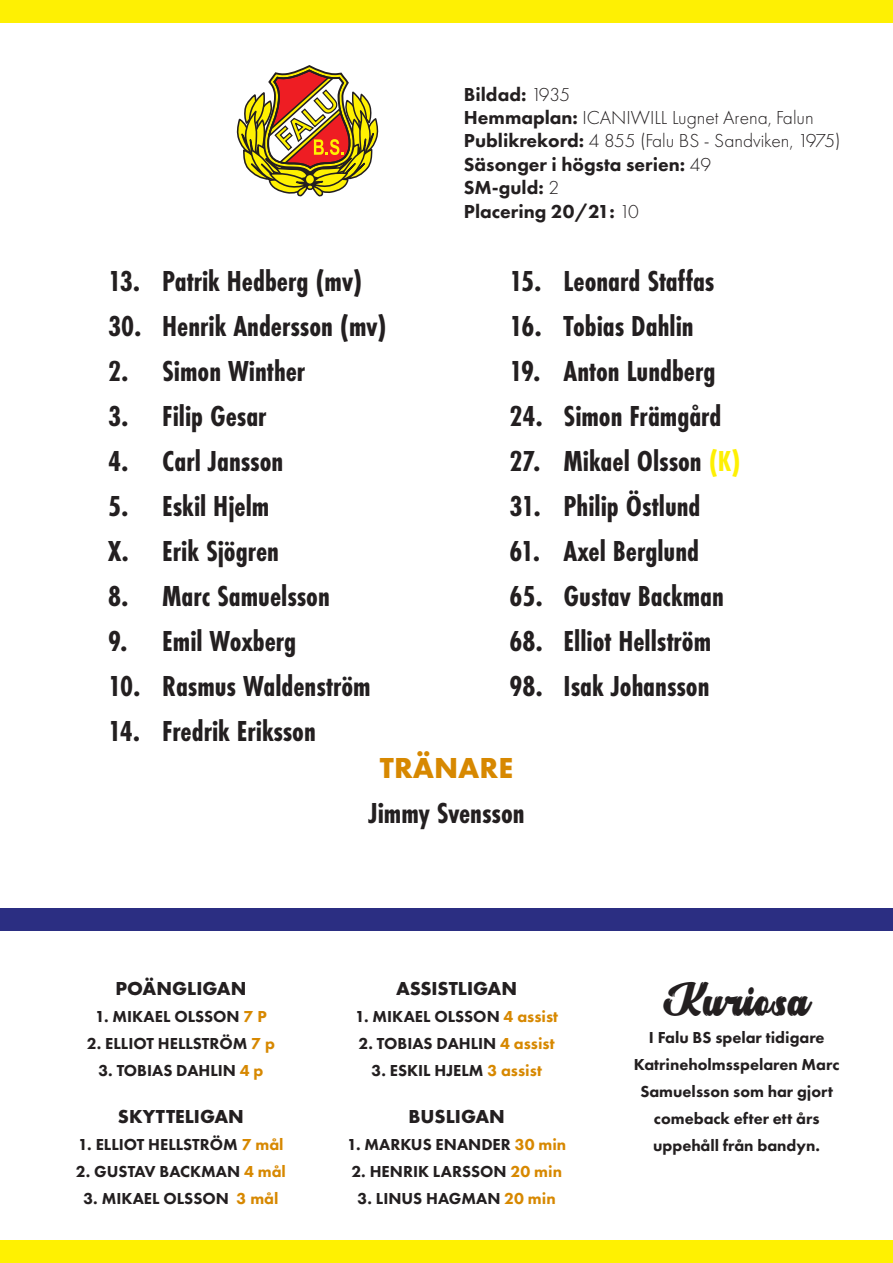
<style>
.page{position:relative;width:893px;height:1263px;background:#fff}
.page>*{position:absolute;margin:0;border:0;box-sizing:border-box;transform-origin:0 0}
.t1{font:45.6px "Headbrush";color:#231f20}
.t2{font:700 30px/45px "Futura PT Cond";color:#231f20}
.t3{font:700 30px "Futura PT";color:#d78800}
.t4{font:800 19.5px/23.4px "Futura PT";color:#231f20}
.t5{font:700 19.5px "Futura PT";color:#231f20}
.t6{font:800 16.5px/27px "Futura PT";color:#231f20;text-align:center}
.s1{font-weight:300}
.s2{color:#fef003}
.s3{color:#d78800}
</style>
<div class="page">
<svg style="left:236px;top:65px;width:143px;height:132px"></svg>
<div style="left:0;top:0;width:893px;height:22px;background:#fef003"></div>
<div style="left:0;top:1241px;width:893px;height:22px;background:#fff101"></div>
<div style="left:0;top:908px;width:893px;height:22px;background:#2b2e82"></div>
<p class="t2" style="left:108px;top:258px;width:256px">13. Patrik Hedberg (mv)</p>
<p class="t2" style="left:108px;top:303px;width:280px">30. Henrik Andersson (mv)</p>
<p class="t2" style="left:108px;top:348px;width:199px">2. Simon Winther</p>
<p class="t2" style="left:108px;top:393px;width:160px">3. Filip Gesar</p>
<p class="t2" style="left:108px;top:438px;width:177px">4. Carl Jansson</p>
<p class="t2" style="left:108px;top:483px;width:172px">5. Eskil Hjelm<br>X. Erik Sjögren</p>
<p class="t2" style="left:108px;top:573px;width:223px">8. Marc Samuelsson</p>
<p class="t2" style="left:108px;top:618px;width:190px">9. Emil Woxberg</p>
<p class="t2" style="left:108px;top:663px;width:264px">10. Rasmus Waldenström</p>
<p class="t2" style="left:108px;top:708px;width:209px">14. Fredrik Eriksson</p>
<p class="t4" style="left:464px;top:82px;width:378px">Bildad: <span class="s1">1935<br></span>Hemmaplan: <span class="s1">ICANIWILL Lugnet Arena, Falun<br></span>Publikrekord: <span class="s1">4 855 (Falu BS - Sandviken, 1975)<br></span>Säsonger i högsta serien: <span class="s1">49<br></span>SM-guld: <span class="s1">2<br></span>Placering 20/21: <span class="s1">10</span></p>
<p class="t2" style="left:510px;top:258px;width:206px">15. Leonard Staffas</p>
<p class="t2" style="left:510px;top:303px;width:186px">16. Tobias Dahlin</p>
<p class="t2" style="left:510px;top:348px;width:207px">19. Anton Lundberg</p>
<p class="t2" style="left:510px;top:393px;width:213px">24. Simon Främgård</p>
<p class="t2" style="left:510px;top:438px;width:233px">27. Mikael Olsson <span class="s2">(K)</span></p>
<p class="t2" style="left:510px;top:483px;width:192px">31. Philip Östlund</p>
<p class="t2" style="left:510px;top:528px;width:191px">61. Axel Berglund</p>
<p class="t2" style="left:510px;top:573px;width:216px">65. Gustav Backman</p>
<p class="t2" style="left:510px;top:618px;width:203px">68. Elliot Hellström</p>
<p class="t2" style="left:510px;top:663px;width:201px">98. Isak Johansson</p>
<p class="t5" style="left:115px;top:976px;width:132px">POÄNGLIGAN</p>
<p class="t6" style="left:95px;top:1002px;width:173px">1. MIKAEL OLSSON <span class="s3">7 P</span></p>
<p class="t6" style="left:87px;top:1029px;width:189px">2. ELLIOT HELLSTRÖM <span class="s3">7 p</span></p>
<p class="t6" style="left:98px;top:1056px;width:167px">3. TOBIAS DAHLIN <span class="s3">4 p</span></p>
<p class="t5" style="left:118px;top:1103px;width:127px">SKYTTELIGAN</p>
<p class="t6" style="left:78px;top:1130px;width:207px">1. ELLIOT HELLSTRÖM <span class="s3">7 mål</span></p>
<p class="t6" style="left:76px;top:1157px;width:211px">2. GUSTAV BACKMAN <span class="s3">4 mål</span></p>
<p class="t6" style="left:83px;top:1184px;width:197px">3. MIKAEL OLSSON <span class="s3">3 mål</span></p>
<p class="t3" style="left:380px;top:749px;width:135px">TRÄNARE</p>
<p class="t2" style="left:368px;top:791px;width:158px">Jimmy Svensson</p>
<p class="t5" style="left:396px;top:976px;width:122px">ASSISTLIGAN</p>
<p class="t6" style="left:355px;top:1002px;width:205px">1. MIKAEL OLSSON <span class="s3">4 assist</span></p>
<p class="t6" style="left:359px;top:1029px;width:198px">2. TOBIAS DAHLIN <span class="s3">4 assist</span></p>
<p class="t6" style="left:371px;top:1056px;width:172px">3. ESKIL HJELM <span class="s3">3 assist</span></p>
<p class="t5" style="left:408px;top:1103px;width:98px">BUSLIGAN</p>
<p class="t6" style="left:347px;top:1130px;width:221px">1. MARKUS ENANDER <span class="s3">30 min</span></p>
<p class="t6" style="left:351px;top:1157px;width:212px">2. HENRIK LARSSON <span class="s3">20 min</span></p>
<p class="t6" style="left:358px;top:1184px;width:200px">3. LINUS HAGMAN <span class="s3">20 min</span></p>
<h1 class="t1" style="left:664px;top:973px;width:148px">Kuriosa</h1>
<p class="t6" style="left:634px;top:1023px;width:207px">I Falu BS spelar tidigare<br>Katrineholmsspelaren Marc<br>Samuelsson som har gjort comeback efter ett års uppehåll från bandyn.</p>
</div>
